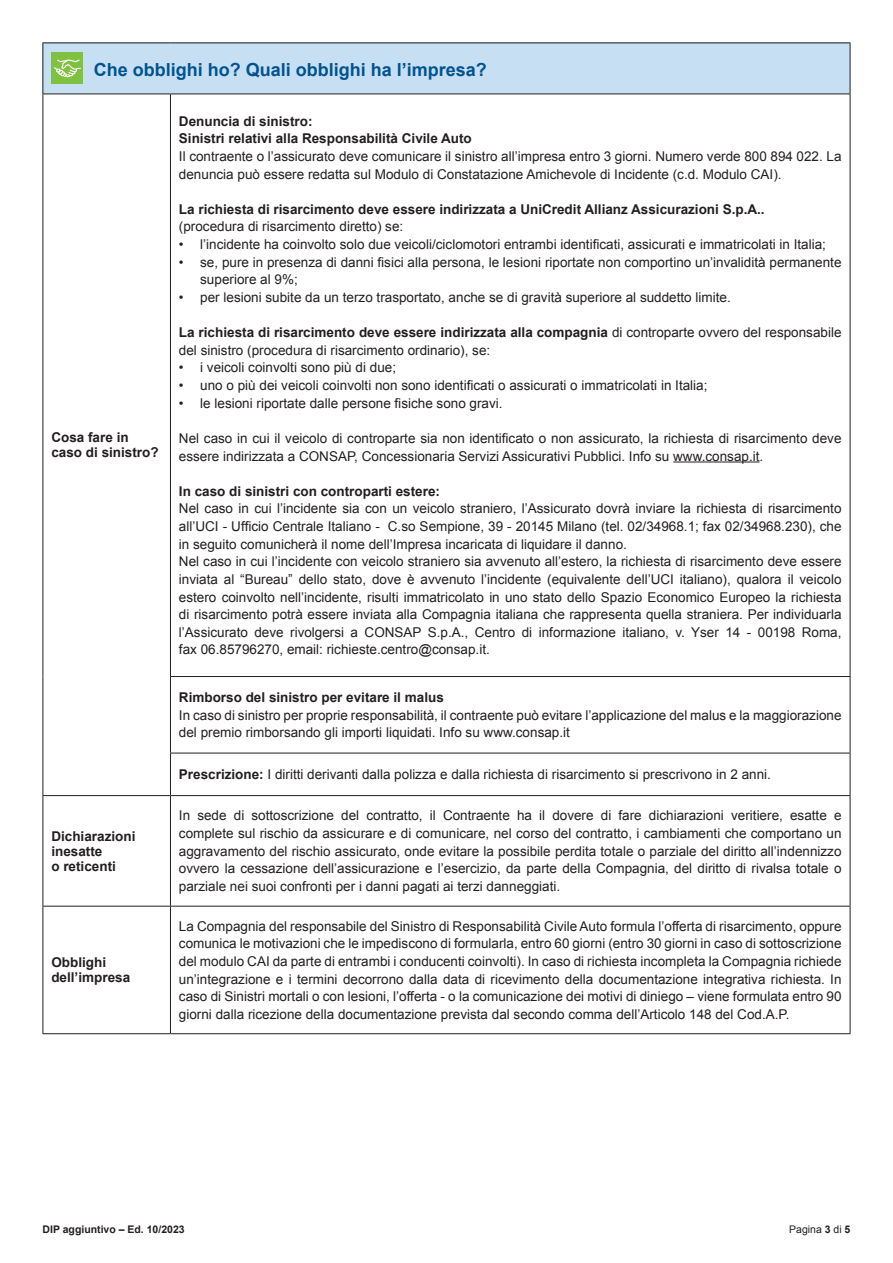
<style>
.page{position:relative;width:893px;height:1263px;background:#fff}
.page>*{position:absolute;margin:0;border:0;box-sizing:border-box;transform-origin:0 0}
._04_TITOLINI_BOX{font:700 18px "Arial";color:#01538f}
._01_TXT{font:13.5px/17.7px "Arial";color:#231f20}
._02_TXT_RIENTRO{font:13.5px/17.7px "Arial";color:#231f20}
._01_TXT-2{font:700 13.5px "Arial";color:#231f20}
._02_TXT_BOLD{font:700 13.5px/15px "Arial";color:#231f20}
.t1{font:700 10.5px "Arial";color:#231f20}
.t2{font:10.5px "Arial";color:#231f20}
.s1{font-weight:700}
</style>
<div class="page">
<div style="left:43px;top:43px;width:807px;height:51px;background:#c7dff2"></div>
<hr style="left:43px;top:43px;width:127px;height:1px;background:#231f20">
<hr style="left:43px;top:43px;width:1px;height:51px;background:#231f20">
<hr style="left:170px;top:43px;width:680px;height:1px;background:#231f20">
<hr style="left:850px;top:43px;width:1px;height:51px;background:#231f20">
<hr style="left:43px;top:94px;width:127px;height:1px;background:#231f20">
<hr style="left:43px;top:94px;width:1px;height:582px;background:#231f20">
<hr style="left:170px;top:94px;width:680px;height:1px;background:#231f20">
<hr style="left:170px;top:94px;width:1px;height:582px;background:#231f20">
<hr style="left:850px;top:94px;width:1px;height:582px;background:#231f20">
<hr style="left:43px;top:676px;width:1px;height:77px;background:#231f20">
<hr style="left:170px;top:676px;width:680px;height:1px;background:#231f20">
<hr style="left:170px;top:677px;width:1px;height:76px;background:#231f20">
<hr style="left:850px;top:677px;width:1px;height:76px;background:#231f20">
<hr style="left:43px;top:753px;width:1px;height:42px;background:#231f20">
<hr style="left:170px;top:753px;width:680px;height:1px;background:#231f20">
<hr style="left:170px;top:753px;width:1px;height:42px;background:#231f20">
<hr style="left:850px;top:753px;width:1px;height:42px;background:#231f20">
<hr style="left:43px;top:795px;width:127px;height:1px;background:#231f20">
<hr style="left:43px;top:796px;width:1px;height:110px;background:#231f20">
<hr style="left:170px;top:795px;width:680px;height:1px;background:#231f20">
<hr style="left:170px;top:796px;width:1px;height:110px;background:#231f20">
<hr style="left:850px;top:796px;width:1px;height:110px;background:#231f20">
<hr style="left:43px;top:906px;width:127px;height:1px;background:#231f20">
<hr style="left:43px;top:906px;width:1px;height:127px;background:#231f20">
<hr style="left:170px;top:906px;width:680px;height:1px;background:#231f20">
<hr style="left:170px;top:906px;width:1px;height:127px;background:#231f20">
<hr style="left:850px;top:906px;width:1px;height:127px;background:#231f20">
<hr style="left:43px;top:1033px;width:127px;height:1px;background:#231f20">
<hr style="left:170px;top:1033px;width:680px;height:1px;background:#231f20">
<div style="left:51px;top:52px;width:32px;height:32px;background:#7fc241"></div>
<svg style="left:54px;top:59px;width:27px;height:18px"></svg>
<hr style="left:673px;top:461px;width:86px;height:1px;background:#231f20">
<p class="_04_TITOLINI_BOX" style="left:94px;top:58px;width:394px">Che obblighi ho? Quali obblighi ha l’impresa?</p>
<p class="_02_TXT_BOLD" style="left:51px;top:430px;width:109px">Cosa fare in caso di sinistro?</p>
<p class="_02_TXT_BOLD" style="left:51px;top:829px;width:86px">Dichiarazioni inesatte</p>
<p class="_02_TXT_BOLD" style="left:51px;top:859px;width:66px">o reticenti</p>
<p class="_02_TXT_BOLD" style="left:51px;top:955px;width:80px">Obblighi dell’impresa</p>
<p class="_01_TXT-2" style="left:179px;top:112px;width:135px">Denuncia di sinistro:</p>
<p class="_01_TXT-2" style="left:179px;top:130px;width:294px">Sinistri relativi alla Responsabilità Civile Auto</p>
<p class="_01_TXT" style="left:179px;top:147px;width:664px">Il contraente o l’assicurato deve comunicare il sinistro all’impresa entro 3 giorni. Numero verde 800 894 022. La denuncia può essere redatta sul Modulo di Constatazione Amichevole di Incidente (c.d. Modulo CAI).</p>
<p class="_01_TXT-2" style="left:179px;top:200px;width:587px">La richiesta di risarcimento deve essere indirizzata a UniCredit Allianz Assicurazioni S.p.A..</p>
<p class="_01_TXT" style="left:179px;top:218px;width:226px">(procedura di risarcimento diretto) se:</p>
<p class="_02_TXT_RIENTRO" style="left:179px;top:236px;width:649px">• l’incidente ha coinvolto solo due veicoli/ciclomotori entrambi identificati, assicurati e immatricolati in Italia;</p>
<p class="_02_TXT_RIENTRO" style="left:200px;top:253px;width:643px;text-indent:-21px">• se, pure in presenza di danni fisici alla persona, le lesioni riportate non comportino un’invalidità permanente superiore al 9%;</p>
<p class="_02_TXT_RIENTRO" style="left:179px;top:288px;width:553px">• per lesioni subite da un terzo trasportato, anche se di gravità superiore al suddetto limite.</p>
<p class="_01_TXT" style="left:179px;top:324px;width:664px"><span class="s1">La richiesta di risarcimento deve essere indirizzata alla compagnia</span> di controparte ovvero del responsabile del sinistro (procedura di risarcimento ordinario), se:</p>
<p class="_02_TXT_RIENTRO" style="left:179px;top:359px;width:219px">• i veicoli coinvolti sono più di due;</p>
<p class="_02_TXT_RIENTRO" style="left:179px;top:377px;width:530px">• uno o più dei veicoli coinvolti non sono identificati o assicurati o immatricolati in Italia;</p>
<p class="_02_TXT_RIENTRO" style="left:179px;top:394px;width:325px">• le lesioni riportate dalle persone fisiche sono gravi.</p>
<p class="_01_TXT" style="left:179px;top:429px;width:664px">Nel caso in cui il veicolo di controparte sia non identificato o non assicurato, la richiesta di risarcimento deve essere indirizzata a CONSAP, Concessionaria Servizi Assicurativi Pubblici. Info su www.consap.it.</p>
<p class="_01_TXT-2" style="left:179px;top:482px;width:263px">In caso di sinistri con controparti estere:</p>
<p class="_01_TXT" style="left:179px;top:500px;width:664px;text-align:justify">Nel caso in cui l’incidente sia con un veicolo straniero, l’Assicurato dovrà inviare la richiesta di risarcimento all’UCI - Ufficio Centrale Italiano - C.so Sempione, 39 - 20145 Milano (tel. 02/34968.1; fax 02/34968.230), che in seguito comunicherà il nome dell’Impresa incaricata di liquidare il danno.</p>
<p class="_01_TXT" style="left:179px;top:553px;width:664px;text-align:justify">Nel caso in cui l’incidente con veicolo straniero sia avvenuto all’estero, la richiesta di risarcimento deve essere inviata al “Bureau” dello stato, dove è avvenuto l’incidente (equivalente dell’UCI italiano), qualora il veicolo estero coinvolto nell’incidente, risulti immatricolato in uno stato dello Spazio Economico Europeo la richiesta di risarcimento potrà essere inviata alla Compagnia italiana che rappresenta quella straniera. Per individuarla l’Assicurato deve rivolgersi a CONSAP S.p.A., Centro di informazione italiano, v. Yser 14 - 00198 Roma, fax 06.85796270, email: richieste.centro@consap.it.</p>
<p class="_01_TXT-2" style="left:179px;top:688px;width:266px">Rimborso del sinistro per evitare il malus</p>
<p class="_01_TXT" style="left:179px;top:706px;width:664px">In caso di sinistro per proprie responsabilità, il contraente può evitare l’applicazione del malus e la maggiorazione del premio rimborsando gli importi liquidati. Info su www.consap.it</p>
<p class="_01_TXT" style="left:179px;top:766px;width:593px"><span class="s1">Prescrizione:</span> I diritti derivanti dalla polizza e dalla richiesta di risarcimento si prescrivono in 2 anni.</p>
<p class="_01_TXT" style="left:179px;top:807px;width:664px;text-align:justify">In sede di sottoscrizione del contratto, il Contraente ha il dovere di fare dichiarazioni veritiere, esatte e complete sul rischio da assicurare e di comunicare, nel corso del contratto, i cambiamenti che comportano un aggravamento del rischio assicurato, onde evitare la possibile perdita totale o parziale del diritto all’indennizzo ovvero la cessazione dell’assicurazione e l’esercizio, da parte della Compagnia, del diritto di rivalsa totale o parziale nei suoi confronti per i danni pagati ai terzi danneggiati.</p>
<p class="_01_TXT" style="left:179px;top:917px;width:664px;text-align:justify">La Compagnia del responsabile del Sinistro di Responsabilità Civile Auto formula l’offerta di risarcimento, oppure comunica le motivazioni che le impediscono di formularla, entro 60 giorni (entro 30 giorni in caso di sottoscrizione del modulo CAI da parte di entrambi i conducenti coinvolti). In caso di richiesta incompleta la Compagnia richiede un’integrazione e i termini decorrono dalla data di ricevimento della documentazione integrativa richiesta. In caso di Sinistri mortali o con lesioni, l’offerta - o la comunicazione dei motivi di diniego – viene formulata entro 90 giorni dalla ricezione della documentazione prevista dal secondo comma dell’Articolo 148 del Cod.A.P.</p>
<p class="t1" style="left:43px;top:1222px;width:144px">DIP aggiuntivo – Ed. 10/2023</p>
<p class="t2" style="left:789px;top:1223px;width:63px">Pagina <span class="s1">3</span> di <span class="s1">5</span></p>
</div>
